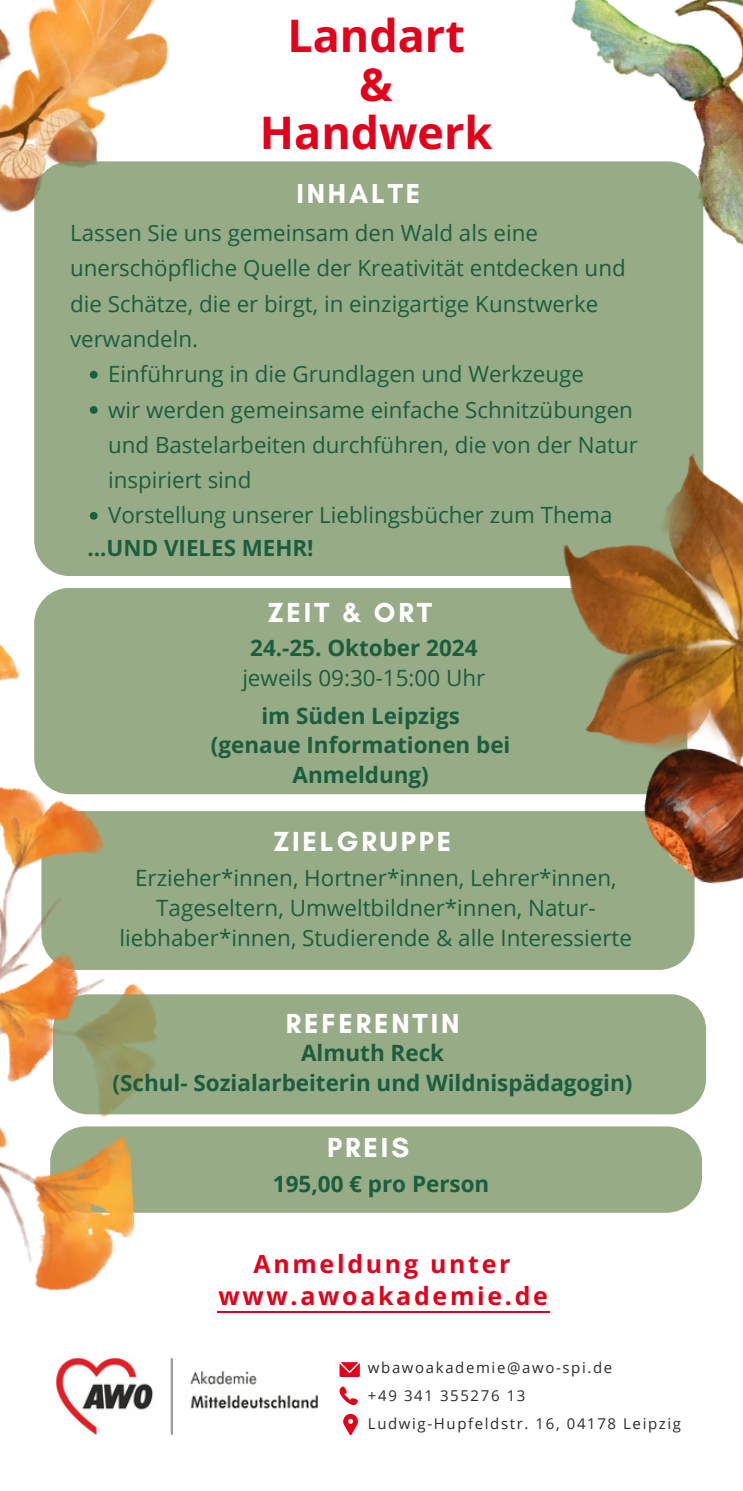
<style>
.page{position:relative;width:743px;height:1491px;background:#fff}
.page>*{position:absolute;margin:0;border:0;box-sizing:border-box;transform-origin:0 0}
.t1{font:700 44.75px/48.8px "Open Sans";color:#e2001a;text-align:center}
.t2{font:700 28px "Glacial Indifference";letter-spacing:.1em;color:#fff}
.t3{font:700 25px/32px "Open Sans";letter-spacing:.11em;color:#e2001a;text-align:center}
.t4{font:22.5px/30px "Open Sans";color:#1a5e3d;text-align:center}
.t5{font:700 22.5px/30px "Open Sans";color:#1a5e3d;text-align:center}
.t6{font:22.25px/35.2px "Open Sans";color:#1a5e3d}
.t7{font:700 22.25px "Open Sans";color:#1a5e3d}
.t8{font:15px "Open Sans";letter-spacing:.11em;color:#2b2b2a}
.s1{font-weight:700}
</style>
<div class="page">
<svg style="left:339px;top:1386px;width:19px;height:19px"></svg>
<svg style="left:339px;top:1362px;width:21px;height:15px"></svg>
<svg style="left:343px;top:1414px;width:15px;height:21px"></svg>
<div style="left:41px;top:811px;width:653px;height:159px;background:#97ab86;border-radius:36px"></div>
<div style="left:34px;top:588px;width:653px;height:206px;background:#97ab86;border-radius:36px"></div>
<img style="left:0;top:559px;width:318px;height:876px">
<hr style="left:217px;top:1311px;width:332px;height:1px;background:#e2001a">
<img style="left:0;top:0;width:169px;height:213px">
<img style="left:571px;top:0;width:171px;height:289px">
<div style="left:50px;top:1126px;width:652px;height:86px;background:#97ab86;border-radius:36px"></div>
<div style="left:34px;top:161px;width:669px;height:415px;background:#97ab86;border-radius:36px"></div>
<svg style="left:90px;top:371px;width:8px;height:8px"></svg>
<svg style="left:90px;top:406px;width:8px;height:8px"></svg>
<svg style="left:90px;top:512px;width:8px;height:8px"></svg>
<div style="left:53px;top:994px;width:653px;height:120px;background:#97ab86;border-radius:36px"></div>
<img style="left:653px;top:836px;width:89px;height:59px">
<img style="left:492px;top:420px;width:250px;height:416px">
<img style="left:0;top:679px;width:137px;height:642px">
<p class="t1" style="left:260px;top:10px;width:234px">Landart<br>&amp;<br>Handwerk</p>
<h3 class="t2" style="left:296px;top:177px;width:125px">INHALTE</h3>
<h3 class="t6" style="left:70px;top:215px;width:557px">Lassen Sie uns gemeinsam den Wald als eine unerschöpfliche Quelle der Kreativität entdecken und die Schätze, die er birgt, in einzigartige Kunstwerke verwandeln.</h3>
<p class="t6" style="left:108px;top:356px;width:477px">Einführung in die Grundlagen und Werkzeuge</p>
<h2 class="t6" style="left:108px;top:391px;width:531px">wir werden gemeinsame einfache Schnitzübungen und Bastelarbeiten durchführen, die von der Natur inspiriert sind</h2>
<h4 class="t6" style="left:108px;top:497px;width:506px">Vorstellung unserer Lieblingsbücher zum Thema</h4>
<h2 class="t7" style="left:87px;top:532px;width:227px">...UND VIELES MEHR!</h2>
<h6 class="t2" style="left:268px;top:595px;width:166px">ZEIT &amp; ORT</h6>
<h2 class="t4" style="left:242px;top:632px;width:244px"><span class="s1">24.-25. Oktober 2024 </span>jeweils 09:30-15:00 Uhr</h2>
<h1 class="t5" style="left:211px;top:700px;width:301px">im Süden Leipzigs<br>(genaue Informationen bei<br>Anmeldung)</h1>
<p class="t2" style="left:273px;top:825px;width:179px">ZIELGRUPPE</p>
<p class="t4" style="left:120px;top:862px;width:514px">Erzieher*innen, Hortner*innen, Lehrer*innen,<br>Tageseltern, Umweltbildner*innen, Natur&shy;liebhaber*innen, Studierende &amp; alle Interessierte</p>
<h3 class="t2" style="left:286px;top:1006px;width:175px">REFERENTIN</h3>
<h2 class="t5" style="left:113px;top:1037px;width:521px">Almuth Reck<br>(Schul- Sozialarbeiterin und Wildnispädagogin)</h2>
<h4 class="t2" style="left:327px;top:1130px;width:83px">PREIS</h4>
<h2 class="t5" style="left:273px;top:1168px;width:218px">195,00 € pro Person</h2>
<p class="t3" style="left:218px;top:1247px;width:331px">Anmeldung unter www.awoakademie.de</p>
<p class="t8" style="left:368px;top:1356px;width:246px">wbawoakademie@awo-spi.de</p>
<p class="t8" style="left:368px;top:1384px;width:159px">+49 341 355276 13</p>
<p class="t8" style="left:368px;top:1413px;width:314px">Ludwig-Hupfeldstr. 16, 04178 Leipzig</p>
</div>
